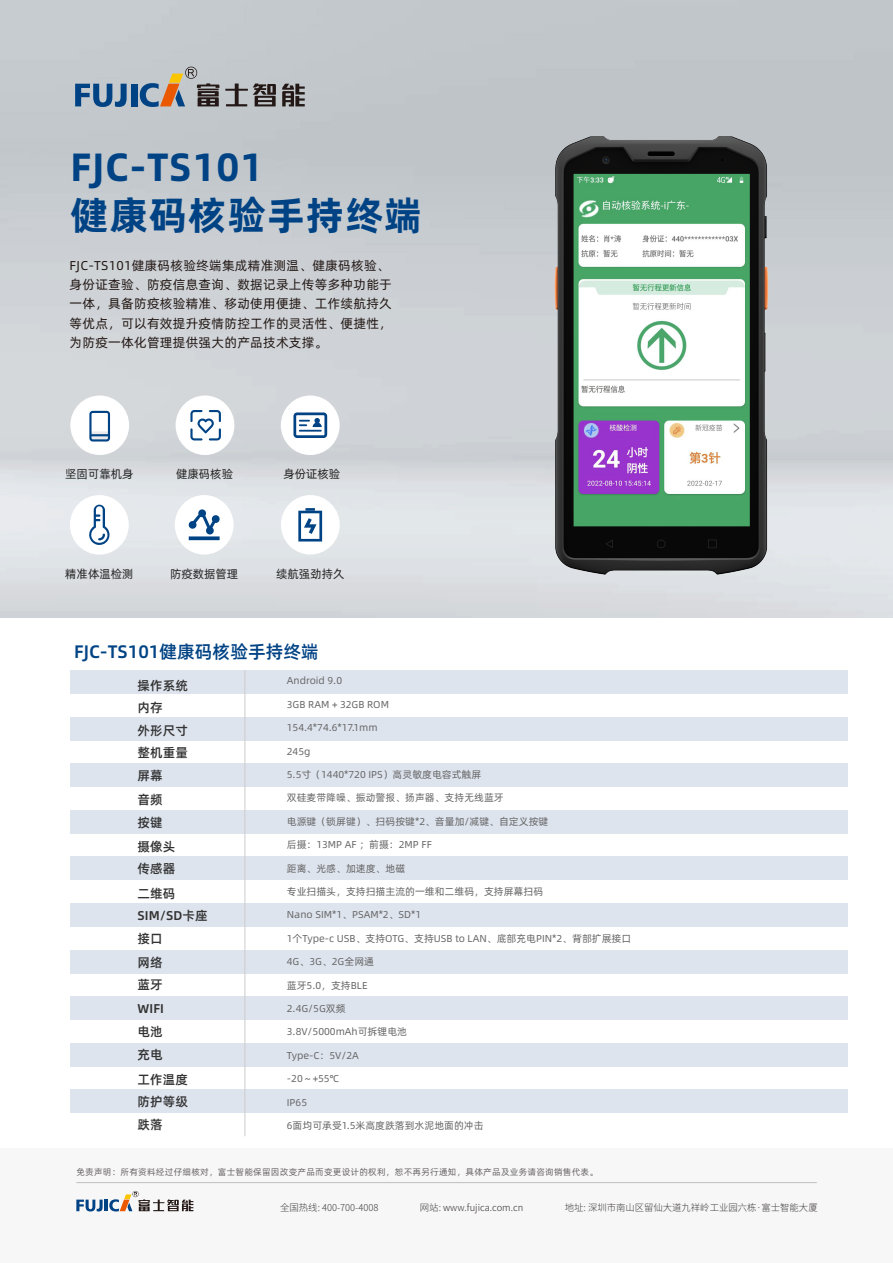
<style>
.page{position:relative;width:893px;height:1263px;background:#fff}
.page>*{position:absolute;margin:0;border:0;box-sizing:border-box;transform-origin:0 0}
.t1{font:39.45px/48px "Alibaba Pu Hui Ti B";letter-spacing:.02em;color:#004385}
.t2{font:18.15px "Alibaba Pu Hui Ti M";color:#004385}
.t3{font:12.9px/19.5px "Alibaba Pu Hui Ti R";letter-spacing:.02em;color:#231815}
.t4{font:12.75px/22.6px "Alibaba Pu Hui Ti M";color:#333}
.t5{font:11.7px "Alibaba Pu Hui Ti R";color:#232323}
.t6{font:10.05px "Alibaba Pu Hui Ti R";color:#666}
.t7{font:300 9.45px "Source Han Sans CN";color:#3e3a39}
.t8{font:300 9.45px "Source Han Sans CN";color:#302c2a}
.t9{font:8.85px "Alibaba Pu Hui Ti R";letter-spacing:.025em;color:#312c2c}
.s1{color:#3e3a39}
</style>
<div class="page">
<img style="left:0;top:0;width:893px;height:618px">
<div style="left:0;top:1149px;width:893px;height:114px;background:#f7f7f7"></div>
<hr style="left:76px;top:1182px;width:741px;height:1px;background:#bebfbf">
<svg style="left:76px;top:1191px;width:117px;height:20px"></svg>
<svg style="left:75px;top:84px;width:52px;height:23px"></svg>
<div style="left:131px;top:84px;width:6px;height:22px;background:#004385"></div>
<svg style="left:225px;top:84px;width:51px;height:22px"></svg>
<svg style="left:282px;top:84px;width:23px;height:22px"></svg>
<svg style="left:140px;top:67px;width:79px;height:40px;background:#a09c98"></svg>
<div style="left:176px;top:395px;width:58px;height:60px;background:#fff;border-radius:50%"></div>
<div style="left:281px;top:395px;width:59px;height:60px;background:#fff;border-radius:50%"></div>
<div style="left:70px;top:495px;width:59px;height:60px;background:#fff;border-radius:50%"></div>
<div style="left:70px;top:395px;width:59px;height:60px;background:#fff;border-radius:50%"></div>
<div style="left:175px;top:495px;width:59px;height:60px;background:#fff;border-radius:50%"></div>
<div style="left:281px;top:495px;width:59px;height:60px;background:#fff;border-radius:50%"></div>
<img style="left:555px;top:137px;width:214px;height:437px">
<div style="left:245px;top:1090px;width:602px;height:23px;background:#dee4ee"></div>
<div style="left:245px;top:1043px;width:602px;height:23px;background:#dee4ee"></div>
<div style="left:245px;top:996px;width:602px;height:24px;background:#dee4ee"></div>
<div style="left:245px;top:950px;width:602px;height:23px;background:#dee4ee"></div>
<div style="left:245px;top:903px;width:602px;height:23px;background:#dee4ee"></div>
<div style="left:245px;top:857px;width:602px;height:23px;background:#dee4ee"></div>
<div style="left:245px;top:810px;width:602px;height:23px;background:#dee4ee"></div>
<div style="left:245px;top:763px;width:602px;height:24px;background:#dee4ee"></div>
<div style="left:245px;top:717px;width:602px;height:23px;background:#dee4ee"></div>
<div style="left:245px;top:670px;width:602px;height:24px;background:#dee4ee"></div>
<div style="left:71px;top:1090px;width:174px;height:23px;background:#dee4ee"></div>
<div style="left:71px;top:1043px;width:174px;height:23px;background:#dee4ee"></div>
<div style="left:71px;top:996px;width:174px;height:24px;background:#dee4ee"></div>
<div style="left:71px;top:950px;width:174px;height:23px;background:#dee4ee"></div>
<div style="left:71px;top:903px;width:174px;height:23px;background:#dee4ee"></div>
<div style="left:71px;top:857px;width:174px;height:23px;background:#dee4ee"></div>
<div style="left:71px;top:810px;width:174px;height:23px;background:#dee4ee"></div>
<div style="left:71px;top:763px;width:174px;height:24px;background:#dee4ee"></div>
<div style="left:71px;top:717px;width:174px;height:23px;background:#dee4ee"></div>
<div style="left:71px;top:670px;width:174px;height:24px;background:#dee4ee"></div>
<hr style="left:245px;top:670px;width:1px;height:466px;background:#ccc">
<svg style="left:89px;top:505px;width:21px;height:40px"></svg>
<svg style="left:298px;top:508px;width:24px;height:33px"></svg>
<svg style="left:293px;top:412px;width:34px;height:26px"></svg>
<svg style="left:189px;top:509px;width:31px;height:31px"></svg>
<svg style="left:89px;top:411px;width:21px;height:30px"></svg>
<hr style="left:90px;top:434px;width:20px;height:2px;background:#004385">
<svg style="left:190px;top:410px;width:31px;height:30px"></svg>
<h1 class="t1" style="left:71px;top:141px;width:354px">FJC-TS101<br>健康码核验手持终端</h1>
<p class="t3" style="left:70px;top:254px;width:324px">FJC-TS101健康码核验终端集成精准测温、健康码核验、身份证查验、防疫信息查询、数据记录上传等多种功能于一体，具备防疫核验精准、移动使用便捷、工作续航持久等优点，可以有效提升疫情防控工作的灵活性、便捷性，为防疫一体化管理提供强大的产品技术支撑。</p>
<p class="t5" style="left:65px;top:465px;width:70px">坚固可靠机身</p>
<p class="t5" style="left:65px;top:565px;width:70px">精准体温检测</p>
<p class="t5" style="left:176px;top:465px;width:58px">健康码核验</p>
<p class="t5" style="left:283px;top:465px;width:58px">身份证核验</p>
<p class="t5" style="left:170px;top:565px;width:70px">防疫数据管理</p>
<p class="t5" style="left:276px;top:565px;width:70px">续航强劲持久</p>
<h2 class="t2" style="left:74px;top:637px;width:246px">FJC-TS101健康码核验手持终端</h2>
<p class="t4" style="left:138px;top:673px;width:52px">操作系统内存<br>外形尺寸整机重量屏幕</p>
<p class="t4" style="left:138px;top:787px;width:27px">音频按键</p>
<p class="t4" style="left:138px;top:834px;width:39px">摄像头传感器</p>
<p class="t4" style="left:138px;top:881px;width:72px">二维码<br>SIM/SD卡座接口<br>网络<br>蓝牙</p>
<p class="t4" style="left:138px;top:997px;width:28px;text-align:justify">WIFI电池充电</p>
<p class="t4" style="left:138px;top:1067px;width:52px;text-align:justify">工作温度防护等级跌落</p>
<p class="t6" style="left:287px;top:673px;width:57px">Android 9.0</p>
<p class="t6" style="left:287px;top:697px;width:104px">3GB RAM + 32GB ROM</p>
<p class="t6" style="left:287px;top:720px;width:92px">154.4*74.6*17.1mm</p>
<p class="t6" style="left:287px;top:743px;width:25px">245g</p>
<p class="t6" style="left:287px;top:767px;width:196px">5.5寸（1440*720 IPS）高灵敏度电容式触屏</p>
<p class="t6" style="left:287px;top:790px;width:218px">双硅麦带降噪、振动警报、扬声器、支持无线蓝牙</p>
<p class="t6" style="left:287px;top:814px;width:263px">电源键（锁屏键）、扫码按键*2、音量加/减键、自定义按键</p>
<p class="t6" style="left:287px;top:837px;width:147px">后摄：13MP AF ；前摄：2MP FF</p>
<p class="t6" style="left:287px;top:860px;width:120px">距离、光感、加速度、地磁</p>
<p class="t6" style="left:287px;top:884px;width:258px">专业扫描头，支持扫描主流的一维和二维码，支持屏幕扫码</p>
<p class="t6" style="left:287px;top:907px;width:136px">Nano SIM*1、PSAM*2、SD*1</p>
<p class="t6" style="left:287px;top:931px;width:346px">1个Type-c USB、支持OTG、支持USB to LAN、底部充电PIN*2、背部扩展接口</p>
<p class="t6" style="left:287px;top:954px;width:89px">4G、3G、2G全网通</p>
<p class="t6" style="left:287px;top:977px;width:82px">蓝牙5.0，支持BLE</p>
<p class="t6" style="left:287px;top:1001px;width:60px">2.4G/5G双频</p>
<p class="t6" style="left:287px;top:1024px;width:122px">3.8V/5000mAh可拆锂电池</p>
<p class="t6" style="left:287px;top:1048px;width:73px">Type-C：5V/2A</p>
<p class="t6" style="left:287px;top:1071px;width:54px">-20～+55℃</p>
<p class="t6" style="left:287px;top:1094px;width:22px">IP65</p>
<p class="t6" style="left:287px;top:1118px;width:198px">6面均可承受1.5米高度跌落到水泥地面的冲击</p>
<p class="t9" style="left:76px;top:1165px;width:523px">免责声明：所有资料经过仔细核对，富士智能保留因改变产品而变更设计的权利，恕不再另行通知，具体产品及业务请咨询销售代表。</p>
<p class="t7" style="left:280px;top:1202px;width:100px">全国热线: 400-700-4008</p>
<p class="t8" style="left:420px;top:1202px;width:105px"><span class="s1">网站:</span> w<span class="s1">ww.</span>fujica.com.cn</p>
<p class="t7" style="left:565px;top:1202px;width:254px">地址: 深圳市南山区留仙大道九祥岭工业园六栋·富士智能大厦</p>
</div>
